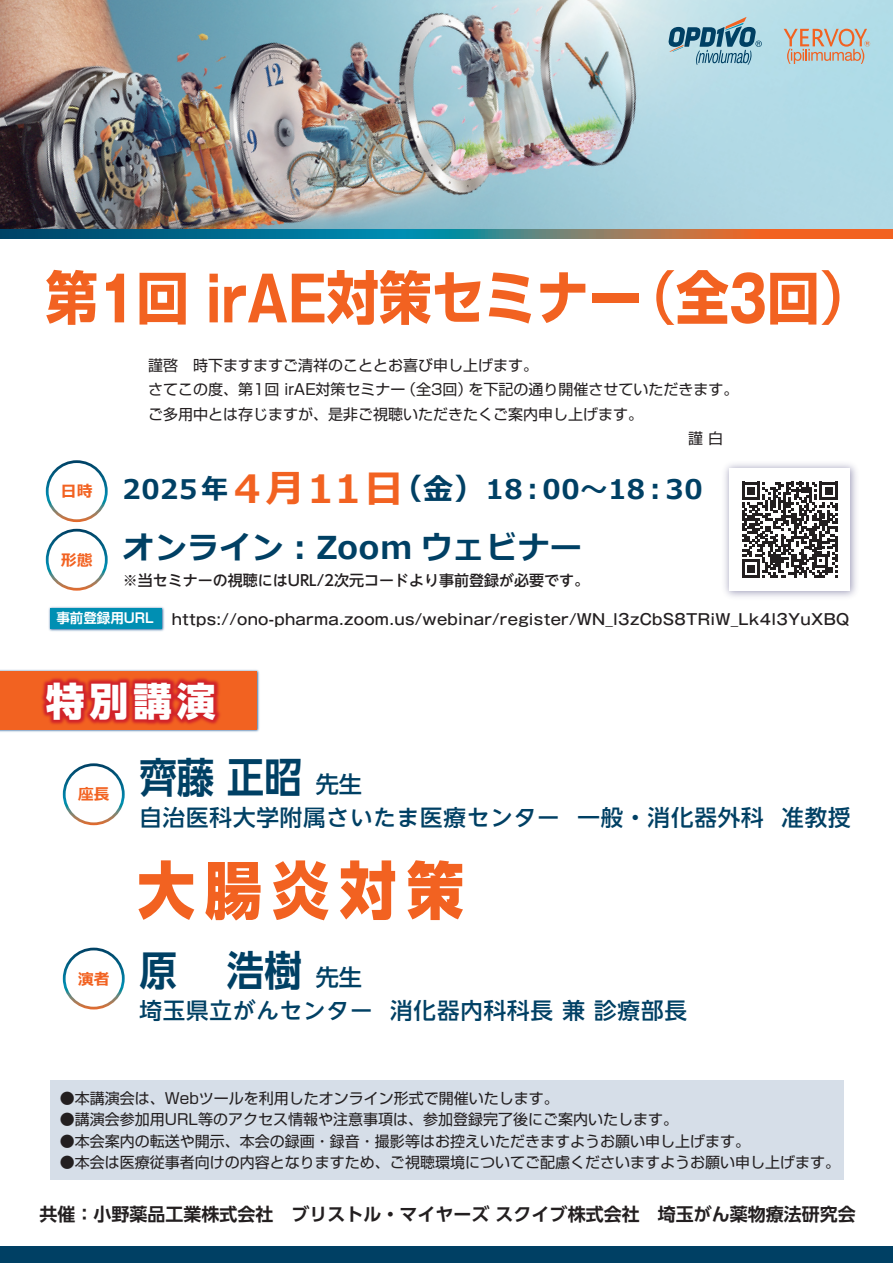
<style>
.page{position:relative;width:893px;height:1263px;background:#fff}
.page>*{position:absolute;margin:0;border:0;box-sizing:border-box;transform-origin:0 0}
.t1{font:800 62.7px "UD Shin Go Pr 6";letter-spacing:.18em;color:#f26221;scale:.91 1}
.t2{font:700 57.75px "Shin Go Pro";color:#f26221;scale:.91 1}
.t3{font:700 41.25px "UD Shin Go NT Pr 6 De";color:#004064;scale:.91 1}
.t4{font:800 39px "UD Shin Go Pr 6";color:#fff}
.t5{font:700 31.5px "Meiryo";letter-spacing:.025em;color:#004064}
.t6{font:700 27px "Meiryo";letter-spacing:.025em;color:#004064}
.t7{font:500 22.5px "UD Shin Go NT Pr 6";letter-spacing:.04em;color:#004064}
.t8{font:700 18px "UD Shin Go Pr 6 De";color:#231f20}
.t9{font:700 15.75px "Meiryo";color:#f26221}
.t10{font:15px/24.2px "Shin Go Pr 6";color:#231f20}
.t11{font:500 15px "Gothic MB101 Pr 6";letter-spacing:.02em;color:#231f20}
.t12{font:500 15px "UD Shin Go NT Pr 6";color:#231f20}
.s1{font-family:"Gothic MB101 Pro";font-size:61.8px}
.s2{font-family:"Shin Go Pro De"}
.s3{font-size:15.75px;color:#f26221}
.s4{font-size:39px;color:#f26221}
.s5{font-size:30px}
.s6{font-family:"Shin Go Pr 6 De";font-weight:700;font-size:13.5px;color:#fff}
.s7{font-family:"UD Shin Go NT Pr 6";font-weight:500;font-size:23.1px}
</style>
<div class="page">
<div style="left:50px;top:1080px;width:793px;height:100px;background:#d6dee8"></div>
<img style="left:0;top:669px;width:260px;height:151px">
<img style="left:48px;top:606px;width:117px;height:26px">
<div style="left:51px;top:608px;width:111px;height:20px;background:#008fb3"></div>
<img style="left:724px;top:463px;width:133px;height:134px">
<div style="left:729px;top:468px;width:121px;height:123px;background:#fff"></div>
<svg style="left:742px;top:482px;width:96px;height:96px"></svg>
<img style="left:0;top:0;width:893px;height:230px">
<svg style="left:0;top:230px;width:893px;height:8px;background:#53706f"></svg>
<div style="left:46px;top:460px;width:62px;height:62px;border:3px solid #fff;border-radius:50%"></div>
<div style="left:0;top:1246px;width:893px;height:17px;background:#004064"></div>
<div style="left:46px;top:529px;width:62px;height:62px;border:3px solid #fff;border-radius:50%"></div>
<div style="left:63px;top:763px;width:62px;height:62px;border:3px solid #fff;border-radius:50%"></div>
<div style="left:63px;top:948px;width:62px;height:61px;border:3px solid #fff;border-radius:50%"></div>
<svg style="left:668px;top:17px;width:94px;height:48px;background:#85aebd"></svg>
<svg style="left:784px;top:29px;width:86px;height:35px;background:#c3bbb1"></svg>
<h2 class="t2" style="left:46px;top:252px;width:910px">第<span class="s1">1</span>回 <span class="s1">irAE</span>対策セミナー<span class="s2">（</span>全<span class="s1">3</span>回<span class="s2">）</span></h2>
<p class="t10" style="left:148px;top:352px;width:592px">謹啓　時下ますますご清祥のこととお喜び申し上げます。<br>さてこの度、第1回 irAE対策セミナー（全3回）を下記の通り開催させていただきます。ご多用中とは存じますが、是非ご視聴いただきたくご案内申し上げます。</p>
<h3 class="t6" style="left:61px;top:470px;width:643px"><span class="s3">日時</span> 2025年 <span class="s4">4月11日</span><span class="s5">（金）</span>18:00～18: 30</h3>
<h3 class="t5" style="left:61px;top:526px;width:522px"><sub>形態</sub> オンライン：Zoom ウェビナー</h3>
<p class="t12" style="left:123px;top:568px;width:468px">※当セミナーの視聴にはURL/2次元コードより事前登録が必要です。</p>
<p class="t11" style="left:56px;top:607px;width:794px"><span class="s6">事前登録用URL</span> https://ono-pharma.zoom.us/webinar/register/WN_l3zCbS8TRiW_Lk4l3YuXBQ</p>
<h3 class="t4" style="left:46px;top:669px;width:172px">特別講演</h3>
<p class="t9" style="left:78px;top:783px;width:33px">座長</p>
<p class="t9" style="left:78px;top:968px;width:33px">演者</p>
<h3 class="t3" style="left:139px;top:743px;width:246px">齊藤 正昭 <span class="s7">先生</span></h3>
<h3 class="t7" style="left:139px;top:799px;width:713px">自治医科大学附属さいたま医療センター 一般・消化器外科 准教授</h3>
<h1 class="t1" style="left:138px;top:839px;width:360px">大腸炎対策</h1>
<h3 class="t3" style="left:139px;top:937px;width:246px">原 　浩樹 <span class="s7">先生</span></h3>
<h3 class="t7" style="left:139px;top:992px;width:549px">埼玉県立がんセンター 消化器内科科長 兼 診療部長</h3>
<p class="t10" style="left:60px;top:1085px;width:500px">●本講演会は、Webツールを利用したオンライン形式で開催いたします。</p>
<p class="t10" style="left:60px;top:1106px;width:620px">●講演会参加用URL等のアクセス情報や注意事項は、参加登録完了後にご案内いたします。</p>
<p class="t10" style="left:60px;top:1128px;width:691px">●本会案内の転送や開示、本会の録画・録音・撮影等はお控えいただきますようお願い申し上げます。</p>
<p class="t10" style="left:60px;top:1149px;width:782px">●本会は医療従事者向けの内容となりますため、ご視聴環境についてご配慮くださいますようお願い申し上げます。</p>
<p class="t8" style="left:40px;top:1199px;width:817px">共催：小野薬品工業株式会社　ブリストル・マイヤーズ スクイブ株式会社　埼玉がん薬物療法研究会</p>
</div>
